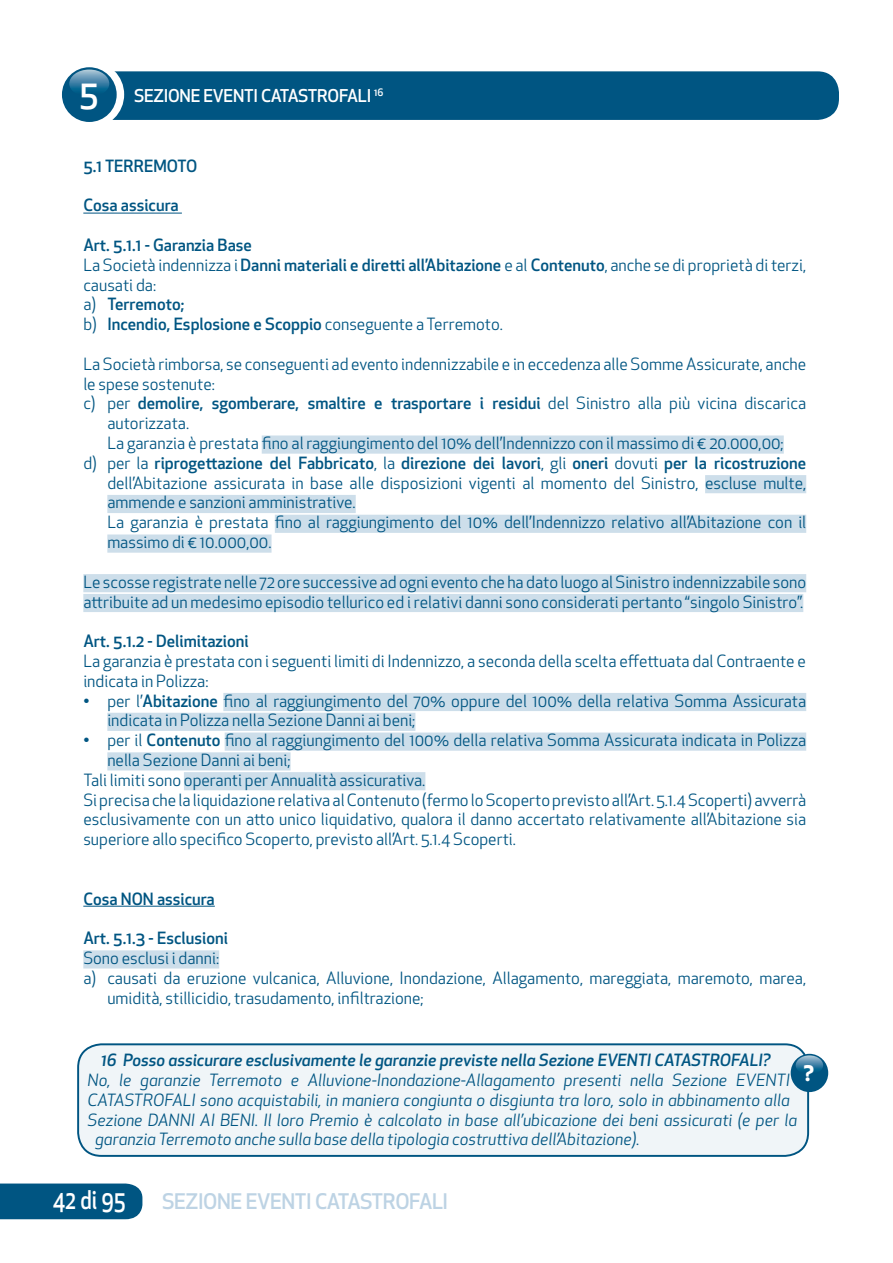
<style>
.page{position:relative;width:893px;height:1263px;background:#fff}
.page>*{position:absolute;margin:0;border:0;box-sizing:border-box;transform-origin:0 0}
.t1{font:500 34.2px "Apex New";color:#fff}
.t2{font:500 25.2px "Apex New";color:#fff;scale:.83 1}
.t3{font:500 21px "Apex New";letter-spacing:-.02em;color:#bdd3e4}
.t4{font:700 21px "Apex New";color:#fff}
.t5{font:500 17.25px "Apex New";letter-spacing:-.015em;color:#fff}
.t6{font:16.5px/19.8px "Apex New";color:#005582}
.t7{font:500 16.5px/19.8px "Apex New";color:#005582}
.t8{font:italic 16.5px "Apex New";color:#005582}
.t9{font:italic 500 16.5px "Apex New";color:#005582}
.t10{font:500 10.05px "Apex New";color:#fff}
.s1{font-weight:400}
.s2{font-weight:500}
</style>
<div class="page">
<div style="left:0;top:1183px;width:142px;height:36px;background:#005582"></div>
<hr style="left:83px;top:213px;width:99px;height:1px;background:#005582">
<div style="left:262px;top:435px;width:522px;height:19px;background:#cddeea"></div>
<div style="left:705px;top:475px;width:101px;height:18px;background:#cddeea"></div>
<div style="left:107px;top:495px;width:249px;height:18px;background:#cddeea"></div>
<div style="left:275px;top:515px;width:531px;height:18px;background:#cddeea"></div>
<div style="left:107px;top:534px;width:165px;height:19px;background:#cddeea"></div>
<div style="left:83px;top:574px;width:723px;height:18px;background:#cddeea"></div>
<div style="left:83px;top:594px;width:720px;height:18px;background:#cddeea"></div>
<div style="left:223px;top:693px;width:583px;height:18px;background:#cddeea"></div>
<div style="left:107px;top:713px;width:308px;height:18px;background:#cddeea"></div>
<div style="left:225px;top:732px;width:581px;height:19px;background:#cddeea"></div>
<div style="left:107px;top:752px;width:184px;height:18px;background:#cddeea"></div>
<div style="left:184px;top:772px;width:241px;height:18px;background:#cddeea"></div>
<hr style="left:83px;top:906px;width:132px;height:1px;background:#005582">
<div style="left:83px;top:950px;width:136px;height:18px;background:#cddeea"></div>
<div style="left:71px;top:71px;width:768px;height:49px;background:#005582;border-radius:21px"></div>
<div style="left:57px;top:61px;width:67px;height:67px;background:#fff;border-radius:50%"></div>
<div style="left:62px;top:67px;width:55px;height:55px;background:#005582;border-radius:50%"></div>
<svg style="left:69px;top:70px;width:40px;height:27px"></svg>
<div style="left:78px;top:1044px;width:730px;height:112px;background:#f0f5f8;border-radius:23px"></div>
<div style="left:77px;top:1043px;width:732px;height:114px;border:2px solid #005582;border-radius:23px"></div>
<div style="left:791px;top:1054px;width:37px;height:38px;background:#005582;border-radius:50%"></div>
<svg style="left:796px;top:1055px;width:27px;height:19px"></svg>
<h1 class="t1" style="left:79px;top:70px;width:22px">5</h1>
<p class="t10" style="left:374px;top:86px;width:11px">16</p>
<p class="t5" style="left:134px;top:84px;width:239px">SEZIONE EVENTI CATASTROFALI</p>
<p class="t7" style="left:83px;top:156px;width:115px">5.1 TERREMOTO</p>
<p class="t7" style="left:83px;top:195px;width:97px">Cosa assicura</p>
<p class="t7" style="left:83px;top:235px;width:724px">Art. 5.1.1 - Garanzia Base<br><span class="s1">La Società indennizza i</span> Danni materiali e diretti all’Abitazione <span class="s1">e al</span> Contenuto<span class="s1">, anche se di proprietà di terzi, causati da:<br>a)</span> Terremoto;<br><span class="s1">b)</span> Incendio, Esplosione e Scoppio <span class="s1">conseguente a Terremoto.</span></p>
<p class="t6" style="left:83px;top:354px;width:724px">La Società rimborsa, se conseguenti ad evento indennizzabile e in eccedenza alle Somme Assicurate, anche</p>
<p class="t6" style="left:83px;top:374px;width:133px">le spese sostenute:</p>
<p class="t7" style="left:83px;top:393px;width:724px"><span class="s1">c) per</span> demolire, sgomberare, smaltire e trasportare i residui <span class="s1">del Sinistro alla più vicina discarica</span></p>
<p class="t6" style="left:107px;top:413px;width:83px">autorizzata.</p>
<p class="t6" style="left:107px;top:433px;width:678px">La garanzia è prestata fino al raggiungimento del 10% dell’Indennizzo con il massimo di € 20.000,00;</p>
<p class="t7" style="left:83px;top:453px;width:724px"><span class="s1">d) per la</span> riprogettazione del Fabbricato<span class="s1">, la</span> direzione dei lavori<span class="s1">, gli</span> oneri <span class="s1">dovuti</span> per la ricostruzione</p>
<p class="t6" style="left:107px;top:473px;width:700px">dell’Abitazione assicurata in base alle disposizioni vigenti al momento del Sinistro, escluse multe,</p>
<p class="t6" style="left:107px;top:493px;width:250px">ammende e sanzioni amministrative.</p>
<p class="t6" style="left:107px;top:512px;width:700px">La garanzia è prestata fino al raggiungimento del 10% dell’Indennizzo relativo all’Abitazione con il</p>
<p class="t6" style="left:107px;top:532px;width:166px">massimo di € 10.000,00.</p>
<p class="t6" style="left:83px;top:572px;width:724px">Le scosse registrate nelle 72 ore successive ad ogni evento che ha dato luogo al Sinistro indennizzabile sono attribuite ad un medesimo episodio tellurico ed i relativi danni sono considerati pertanto “singolo Sinistro”.</p>
<p class="t7" style="left:83px;top:631px;width:167px">Art. 5.1.2 - Delimitazioni</p>
<p class="t6" style="left:83px;top:651px;width:724px">La garanzia è prestata con i seguenti limiti di Indennizzo, a seconda della scelta effettuata dal Contraente e indicata in Polizza:</p>
<p class="t6" style="left:107px;top:691px;width:700px;text-indent:-24px">• per l’<span class="s2">Abitazione</span> fino al raggiungimento del 70% oppure del 100% della relativa Somma Assicurata indicata in Polizza nella Sezione Danni ai beni;</p>
<p class="t6" style="left:83px;top:730px;width:724px">• per il <span class="s2">Contenuto</span> fino al raggiungimento del 100% della relativa Somma Assicurata indicata in Polizza</p>
<p class="t6" style="left:107px;top:750px;width:185px">nella Sezione Danni ai beni;</p>
<p class="t6" style="left:83px;top:770px;width:344px">Tali limiti sono operanti per Annualità assicurativa.</p>
<p class="t6" style="left:83px;top:790px;width:724px">Si precisa che la liquidazione relativa al Contenuto (fermo lo Scoperto previsto all’Art. 5.1.4 Scoperti) avverrà</p>
<p class="t6" style="left:83px;top:809px;width:724px">esclusivamente con un atto unico liquidativo, qualora il danno accertato relativamente all’Abitazione sia</p>
<p class="t6" style="left:83px;top:829px;width:434px">superiore allo specifico Scoperto, previsto all’Art. 5.1.4 Scoperti.</p>
<p class="t7" style="left:83px;top:888px;width:133px">Cosa NON assicura</p>
<p class="t7" style="left:83px;top:928px;width:146px">Art. 5.1.3 - Esclusioni</p>
<p class="t6" style="left:83px;top:948px;width:137px">Sono esclusi i danni:</p>
<p class="t6" style="left:83px;top:968px;width:724px">a) causati da eruzione vulcanica, Alluvione, Inondazione, Allagamento, mareggiata, maremoto, marea,</p>
<p class="t6" style="left:107px;top:988px;width:318px">umidità, stillicidio, trasudamento, infiltrazione;</p>
<p class="t9" style="left:101px;top:1049px;width:671px">16 Posso assicurare esclusivamente le garanzie previste nella Sezione EVENTI CATASTROFALI?</p>
<p class="t8" style="left:88px;top:1069px;width:704px">No, le garanzie Terremoto e Alluvione-Inondazione-Allagamento presenti nella Sezione EVENTI</p>
<p class="t8" style="left:88px;top:1089px;width:704px">CATASTROFALI sono acquistabili, in maniera congiunta o disgiunta tra loro, solo in abbinamento alla</p>
<p class="t8" style="left:88px;top:1109px;width:711px">Sezione DANNI AI BENI. Il loro Premio è calcolato in base all’ubicazione dei beni assicurati (e per la</p>
<p class="t8" style="left:95px;top:1129px;width:546px">garanzia Terremoto anche sulla base della tipologia costruttiva dell’Abitazione).</p>
<p class="t4" style="left:804px;top:1058px;width:12px">?</p>
<h2 class="t2" style="left:53px;top:1183px;width:90px">42 di 95</h2>
<p class="t3" style="left:162px;top:1187px;width:288px">SEZIONE EVENTI CATASTROFALI</p>
</div>
